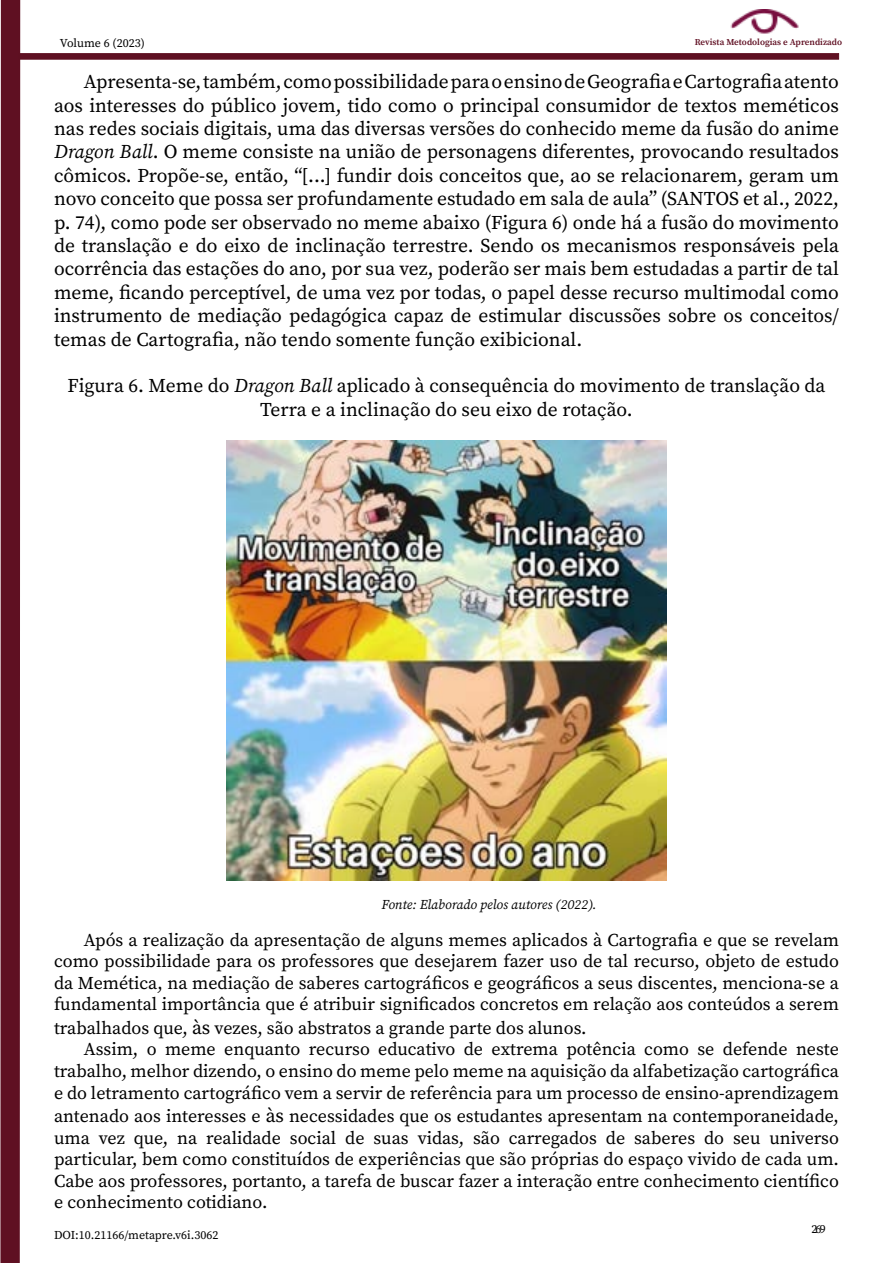
<style>
.page{position:relative;width:893px;height:1263px;background:#fff}
.page>*{position:absolute;margin:0;border:0;box-sizing:border-box;transform-origin:0 0}
.t1{font:19.5px/23.4px "Source Serif Pro";color:#000;text-align:justify}
.t2{font:18px/21.6px "Source Serif Pro";color:#000;text-align:justify}
.t3{font:italic 13.5px "Source Serif Pro";color:#000}
.t4{font:12px "Source Serif Pro";color:#000}
.t5{font:600 9px "Source Serif Pro";color:#601023}
.s1{font-style:italic}
.s2{font-size:19.5px}
</style>
<div class="page">
<div style="left:0;top:0;width:20px;height:1263px;background:#5f1022"></div>
<img style="left:730px;top:9px;width:69px;height:25px">
<div style="left:19px;top:53px;width:820px;height:7px;background:#5f1022;border:1px solid #5e1021"></div>
<img style="left:226px;top:441px;width:441px;height:440px">
<p class="t4" style="left:60px;top:35px;width:86px">Volume 6 (2023)</p>
<p class="t1" style="left:54px;top:70px;width:786px;text-indent:30px">Apresenta-se, também, como possibilidade para o ensino de Geografia e Cartografia atento aos interesses do público jovem, tido como o principal consumidor de textos meméticos nas redes sociais digitais, uma das diversas versões do conhecido meme da fusão do anime <span class="s1">Dragon Ball</span>. O meme consiste na união de personagens diferentes, provocando resultados cômicos. Propõe-se, então, “[...] fundir dois conceitos que, ao se relacionarem, geram um novo conceito que possa ser profundamente estudado em sala de aula” (SANTOS et al., 2022, p. 74), como pode ser observado no meme abaixo (Figura 6) onde há a fusão do movimento de translação e do eixo de inclinação terrestre. Sendo os mecanismos responsáveis pela ocorrência das estações do ano, por sua vez, poderão ser mais bem estudadas a partir de tal meme, ficando perceptível, de uma vez por todas, o papel desse recurso multimodal como instrumento de mediação pedagógica capaz de estimular discussões sobre os conceitos/ temas de Cartografia, não tendo somente função exibicional.</p>
<p class="t1" style="left:68px;top:374px;width:759px;text-align:center">Figura 6. Meme do <span class="s1">Dragon Ball</span> aplicado à consequência do movimento de translação da<br>Terra e a inclinação do seu eixo de rotação.</p>
<p class="t5" style="left:695px;top:36px;width:149px">Revista Metodologias e Aprendizado</p>
<p class="t3" style="left:381px;top:895px;width:217px">Fonte: Elaborado pelos autores (2022).</p>
<p class="t2" style="left:54px;top:929px;width:786px;text-indent:30px">Após a realização da apresentação de alguns memes aplicados à Cartografia e que se revelam como possibilidade para os professores que desejarem fazer uso de tal recurso, objeto de estudo da Memética, na mediação de saberes cartográficos e geográficos a seus discentes, menciona-se a fundamental importância que é atribuir significados concretos em relação aos conteúdos a serem</p>
<p class="t2" style="left:54px;top:1017px;width:534px">trabalhados que, <span class="s2">às</span> vezes, são abstratos a grande parte dos alunos.</p>
<p class="t2" style="left:84px;top:1039px;width:757px">Assim, o meme enquanto recurso educativo de extrema potência como se defende neste</p>
<p class="t2" style="left:54px;top:1060px;width:786px">trabalho, melhor dizendo, o ensino do meme pelo meme na aquisição da alfabetização cartográfica</p>
<p class="t2" style="left:54px;top:1082px;width:786px">e do letramento cartográfico vem a servir de referência para um processo de ensino-aprendizagem</p>
<p class="t2" style="left:54px;top:1105px;width:786px">antenado aos interesses e <span class="s2">às</span> necessidades que os estudantes apresentam na contemporaneidade, uma vez que, na realidade social de suas vidas, são carregados de saberes do seu universo particular, bem como constituídos de experiências que são próprias do espaço vivido de cada um.<br>Cabe aos professores, portanto, a tarefa de buscar fazer a interação entre conhecimento científico e conhecimento cotidiano.</p>
<p class="t4" style="left:54px;top:1227px;width:166px">DOI:10.21166/metapre.v6i.3062</p>
<p class="t4" style="left:811px;top:1221px;width:16px">269</p>
</div>
